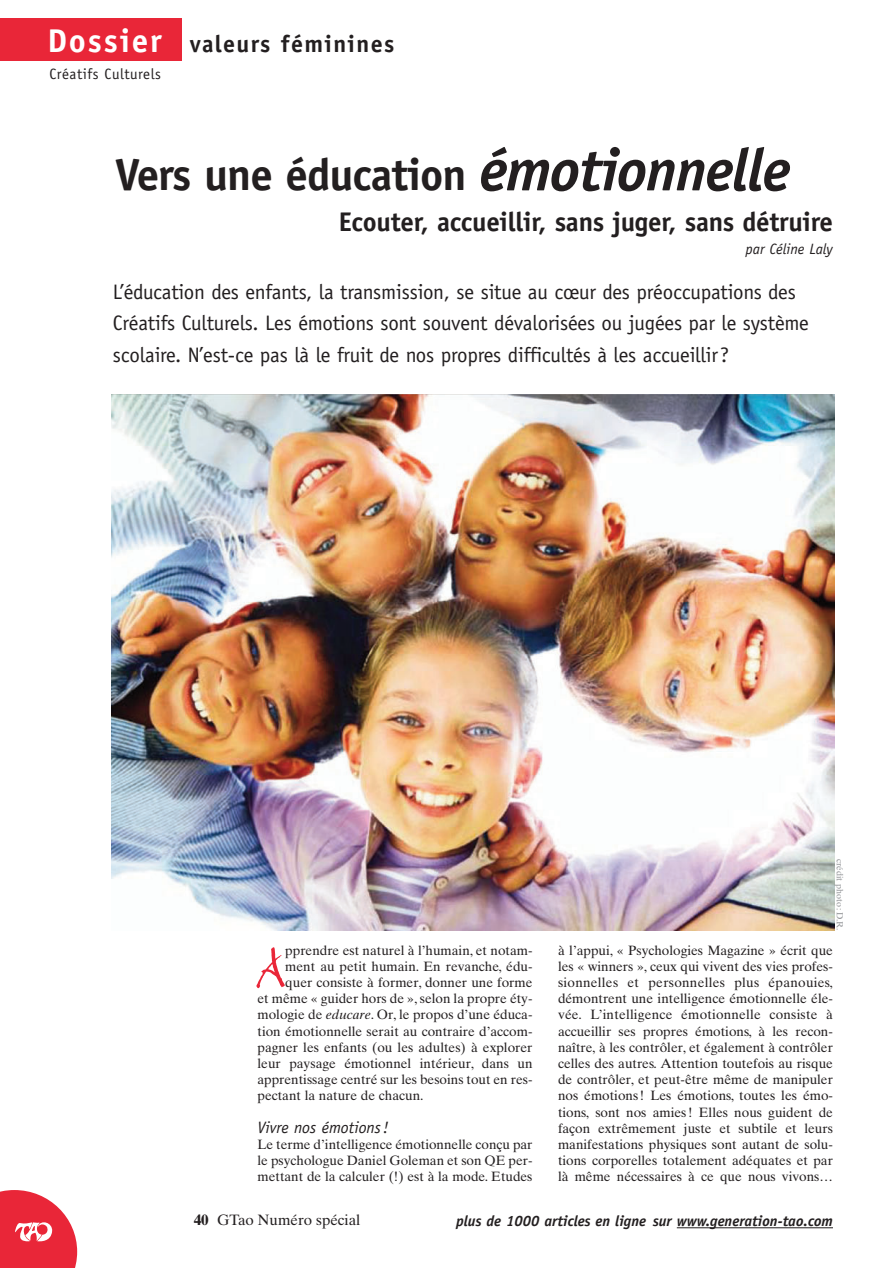
<style>
.page{position:relative;width:894px;height:1268px;background:#fff}
.page>*{position:absolute;margin:0;border:0;box-sizing:border-box;transform-origin:0 0}
.t1{font:61.95px "Bergell Plain";color:#e92638}
.t2{font:700 45px "Officina Sans";letter-spacing:-.02em;color:#231f20}
.t3{font:700 27px "Officina Sans";letter-spacing:-.01em;color:#231f20}
.t4{font:700 24px "Officina Sans";letter-spacing:.055em;color:#231f20}
.t5{font:21px/31.5px "Officina Sans";letter-spacing:-.01em;color:#231f20}
.t6{font:italic 16.5px "Officina Sans";color:#231f20}
.t7{font:italic 700 15px "Officina Sans";color:#231f20}
.t8{font:15px "Times Ten";color:#231f20}
.t9{font:15px "Officina Sans";letter-spacing:.035em;color:#231f20}
.t10{font:italic 15px "Officina Sans";color:#231f20}
.t11{font:13.5px/16.2px "Times Ten";color:#231f20;text-align:justify}
.t12{font:9px "Times Ten";color:#939598}
.s1{font-size:33px;color:#fff}
.s2{font-style:italic;font-size:60px}
.s3{font-style:italic}
.s4{font-weight:700}
</style>
<div class="page">
<svg style="left:0;top:1190px;width:77px;height:78px"></svg>
<hr style="left:677px;top:1227px;width:156px;height:1px;background:#231f20">
<img style="left:111px;top:395px;width:723px;height:535px">
<div style="left:0;top:18px;width:181px;height:42px;background:#e92638"></div>
<h3 class="t4" style="left:48px;top:35px;width:348px"><span class="s1">Dossier</span> valeurs féminines</h3>
<p class="t9" style="left:49px;top:68px;width:113px">Créatifs Culturels</p>
<h2 class="t2" style="left:115px;top:158px;width:676px">Vers une éducation <span class="s2">émotionnelle</span></h2>
<h3 class="t3" style="left:339px;top:211px;width:495px">Ecouter, accueillir, sans juger, sans détruire</h3>
<p class="t10" style="left:746px;top:243px;width:89px">par Céline Laly</p>
<p class="t5" style="left:113px;top:278px;width:697px">L’éducation des enfants, la transmission, se situe au cœur des préoccupations des<br>Créatifs Culturels. Les émotions sont souvent dévalorisées ou jugées par le système scolaire. N’est-ce pas là le fruit de nos propres difficultés à les accueillir?</p>
<p class="t12" style="left:843px;top:859px;width:73px;rotate:90deg">crédit photo : D.R.</p>
<h1 class="t1" style="left:257px;top:941px;width:29px">A</h1>
<p class="t11" style="left:285px;top:943px;width:249px">pprendre est naturel à l’humain, et notam-</p>
<p class="t11" style="left:285px;top:959px;width:249px">ment au petit humain. En revanche, édu-</p>
<p class="t11" style="left:285px;top:976px;width:249px">quer consiste à former, donner une forme</p>
<p class="t11" style="left:257px;top:992px;width:276px">et même « guider hors de », selon la propre éty-</p>
<p class="t11" style="left:257px;top:1008px;width:276px">mologie de <span class="s3">educare</span>. Or, le propos d’une éduca-</p>
<p class="t11" style="left:257px;top:1024px;width:276px">tion émotionnelle serait au contraire d’accom-</p>
<p class="t11" style="left:257px;top:1040px;width:276px">pagner les enfants (ou les adultes) à explorer</p>
<p class="t11" style="left:257px;top:1057px;width:276px">leur paysage émotionnel intérieur, dans un</p>
<p class="t11" style="left:257px;top:1073px;width:276px">apprentissage centré sur les besoins tout en res-</p>
<p class="t11" style="left:257px;top:1089px;width:167px">pectant la nature de chacun.</p>
<p class="t6" style="left:257px;top:1121px;width:132px">Vivre nos émotions!</p>
<p class="t11" style="left:257px;top:1138px;width:276px">Le terme d’intelligence émotionnelle conçu par le psychologue Daniel Goleman et son QE per&shy;mettant de la calculer (!) est à la mode. Etudes</p>
<p class="t11" style="left:558px;top:943px;width:276px">à l’appui, « Psychologies Magazine » écrit que les « winners », ceux qui vivent des vies profes&shy;sionnelles et personnelles plus épanouies, démontrent une intelligence émotionnelle éle&shy;vée. L’intelligence émotionnelle consiste à accueillir ses propres émotions, à les recon&shy;naître, à les contrôler, et également à contrôler celles des autres. Attention toutefois au risque de contrôler, et peut-être même de manipuler nos émotions ! Les émotions, toutes les émo&shy;tions, sont nos amies ! Elles nous guident de façon extrêmement juste et subtile et leurs manifestations physiques sont autant de solu&shy;tions corporelles totalement adéquates et par là même nécessaires à ce que nous vivons…</p>
<p class="t8" style="left:194px;top:1214px;width:168px"><span class="s4">40</span> GTao Numéro spécial</p>
<p class="t7" style="left:456px;top:1215px;width:378px">plus de 1000 articles en ligne sur www.generation-tao.com</p>
</div>
